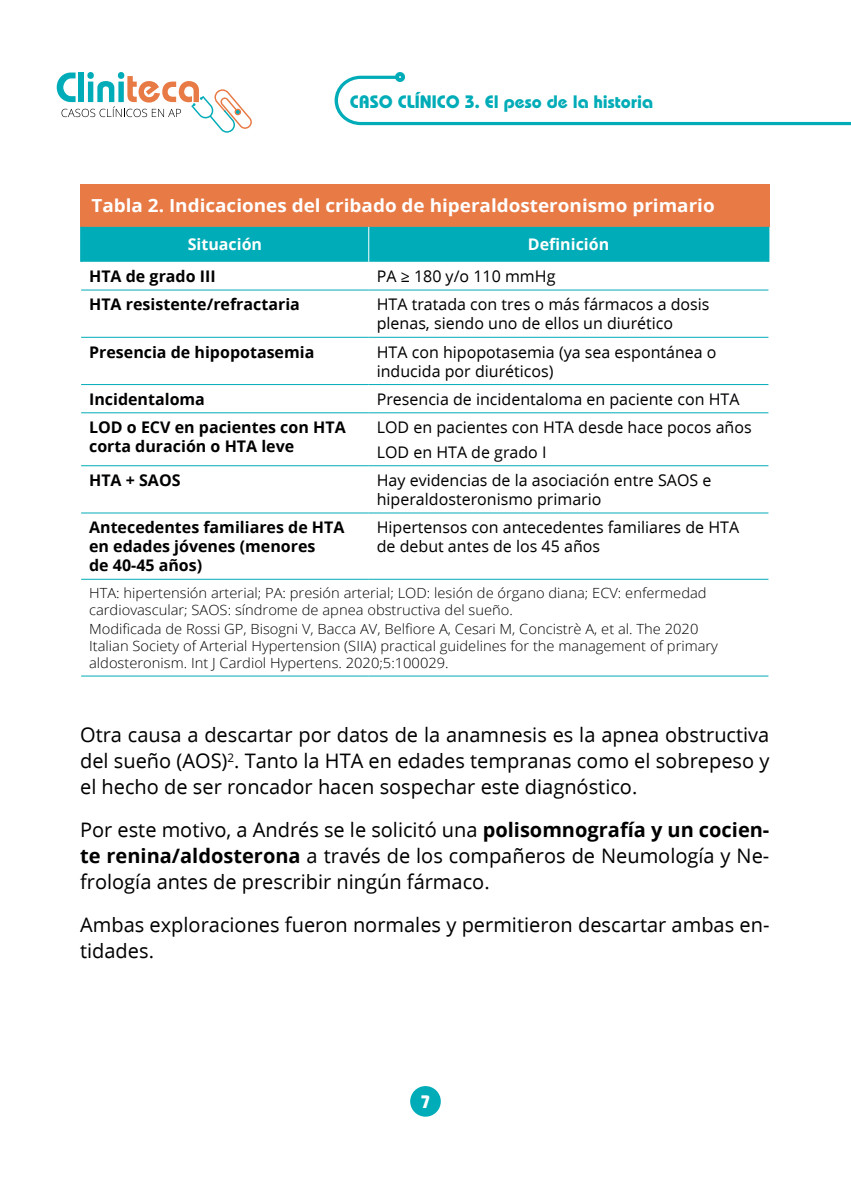
<style>
.page{position:relative;width:851px;height:1191px;background:#fff}
.page>*{position:absolute;margin:0;border:0;box-sizing:border-box;transform-origin:0 0}
.t1{font:20px/26px "Open Sans";color:#000;text-align:justify}
.t2{font:700 18px "Open Sans";color:#fff;scale:1.05 1}
.t3{font:700 18px "Bauhaus";color:#00acb7}
.t4{font:700 18px "Bauhaus";color:#fff}
.t5{font:16px/19px "Open Sans";color:#000}
.t6{font:700 16px/19px "Open Sans";color:#000}
.t7{font:700 16px "Open Sans";color:#fff}
.t8{font:300 14px/16.8px "Open Sans";color:#000;scale:1.05 1}
.s1{font-weight:700}
</style>
<div class="page">
<svg style="left:57px;top:72px;width:195px;height:61px"></svg>
<div style="left:410px;top:1086px;width:31px;height:30px;background:#00acb7;border:2px solid #00acb7;border-radius:50%"></div>
<svg style="left:334px;top:74px;width:516px;height:51px"></svg>
<div style="left:395px;top:72px;width:10px;height:10px;border:4px solid #00acb7;border-radius:50%"></div>
<div style="left:80px;top:184px;width:689px;height:43px;background:#e87a46"></div>
<div style="left:82px;top:227px;width:685px;height:35px;background:#00acb7"></div>
<hr style="left:368px;top:227px;width:1px;height:35px;background:#fff">
<hr style="left:80px;top:227px;width:2px;height:35px;background:#00acb7">
<hr style="left:767px;top:227px;width:2px;height:35px;background:#00acb7">
<hr style="left:81px;top:289px;width:288px;height:1px;background:#00acb7">
<hr style="left:369px;top:289px;width:399px;height:1px;background:#00acb7">
<hr style="left:81px;top:337px;width:288px;height:1px;background:#00acb7">
<hr style="left:369px;top:337px;width:399px;height:1px;background:#00acb7">
<hr style="left:81px;top:384px;width:288px;height:1px;background:#00acb7">
<hr style="left:369px;top:384px;width:399px;height:1px;background:#00acb7">
<hr style="left:81px;top:412px;width:288px;height:1px;background:#00acb7">
<hr style="left:369px;top:412px;width:399px;height:1px;background:#00acb7">
<hr style="left:81px;top:465px;width:288px;height:1px;background:#00acb7">
<hr style="left:369px;top:465px;width:399px;height:1px;background:#00acb7">
<hr style="left:81px;top:512px;width:288px;height:1px;background:#00acb7">
<hr style="left:369px;top:512px;width:399px;height:1px;background:#00acb7">
<hr style="left:81px;top:579px;width:288px;height:1px;background:#00acb7">
<hr style="left:369px;top:579px;width:399px;height:1px;background:#00acb7">
<hr style="left:81px;top:675px;width:288px;height:1px;background:#00acb7">
<hr style="left:369px;top:675px;width:399px;height:1px;background:#00acb7">
<p class="t3" style="left:349px;top:91px;width:305px">CASO CLÍNICO 3. El peso de la historia</p>
<p class="t2" style="left:91px;top:193px;width:595px">Tabla 2. Indicaciones del cribado de hiperaldosteronismo primario</p>
<p class="t7" style="left:188px;top:233px;width:76px">Situación</p>
<p class="t7" style="left:528px;top:233px;width:83px">Definición</p>
<p class="t6" style="left:89px;top:266px;width:128px">HTA de grado III</p>
<p class="t5" style="left:376px;top:266px;width:180px">PA ≥ 180 y/o 110 mmHg</p>
<p class="t6" style="left:89px;top:294px;width:212px">HTA resistente/refractaria</p>
<p class="t5" style="left:376px;top:294px;width:334px">HTA tratada con tres o más fármacos a dosis plenas, siendo uno de ellos un diurético</p>
<p class="t6" style="left:89px;top:342px;width:227px">Presencia de hipopotasemia</p>
<p class="t5" style="left:376px;top:342px;width:341px">HTA con hipopotasemia (ya sea espontánea o inducida por diuréticos)</p>
<p class="t6" style="left:89px;top:389px;width:117px">Incidentaloma</p>
<p class="t5" style="left:376px;top:389px;width:364px">Presencia de incidentaloma en paciente con HTA</p>
<p class="t6" style="left:89px;top:417px;width:258px">LOD o ECV en pacientes con HTA corta duración o HTA leve</p>
<p class="t5" style="left:376px;top:414px;width:376px;line-height:24.6px">LOD en pacientes con HTA desde hace pocos años<br>LOD en HTA de grado I</p>
<p class="t6" style="left:89px;top:470px;width:93px">HTA + SAOS</p>
<p class="t5" style="left:376px;top:470px;width:336px">Hay evidencias de la asociación entre SAOS e hiperaldosteronismo primario</p>
<p class="t6" style="left:89px;top:517px;width:257px">Antecedentes familiares de HTA en edades jóvenes (menores<br>de 40-45 años)</p>
<p class="t5" style="left:376px;top:517px;width:364px">Hipertensos con antecedentes familiares de HTA de debut antes de los 45 años</p>
<p class="t8" style="left:89px;top:584px;width:589px">HTA: hipertensión arterial; PA: presión arterial; LO D: lesión de órgano diana; ECV: enfermedad cardiovascular; SAOS</p>
<p class="t8" style="left:89px;top:599px;width:581px;line-height:19.6px;text-indent:138px">: síndrome de apnea obstructiva del sueño.<br>Modificada de Rossi GP, Bisogni V, Bacca AV, Belfiore A, Cesari M, Concistrè A, et al. The 2020</p>
<p class="t8" style="left:89px;top:637px;width:254px">Italian Society of Arterial Hypertension (SIIA</p>
<p class="t8" style="left:89px;top:637px;width:600px;text-indent:283px">) practical guidelines for the management of primary aldosteronism. I nt J Cardiol Hypertens. 2020;5:100029.</p>
<p class="t1" style="left:80px;top:721px;width:690px">Otra causa a descartar por datos de la anamnesis es la apnea obstructiva del sueño (AOS)<sup>2</sup>. Tanto la HTA en edades tempranas como el sobrepeso y el hecho de ser roncador hacen sospechar este diagnóstico.</p>
<p class="t1" style="left:80px;top:816px;width:690px">Por este motivo, a Andrés se le solicitó una <span class="s1">polisomnografía y un cocien&shy;te renina/aldosterona</span> a través de los compañeros de Neumología y Ne&shy;frología antes de prescribir ningún fármaco.</p>
<p class="t1" style="left:80px;top:911px;width:690px">Ambas exploraciones fueron normales y permitieron descartar ambas en&shy;tidades.</p>
<p class="t4" style="left:420px;top:1090px;width:12px">7</p>
</div>
